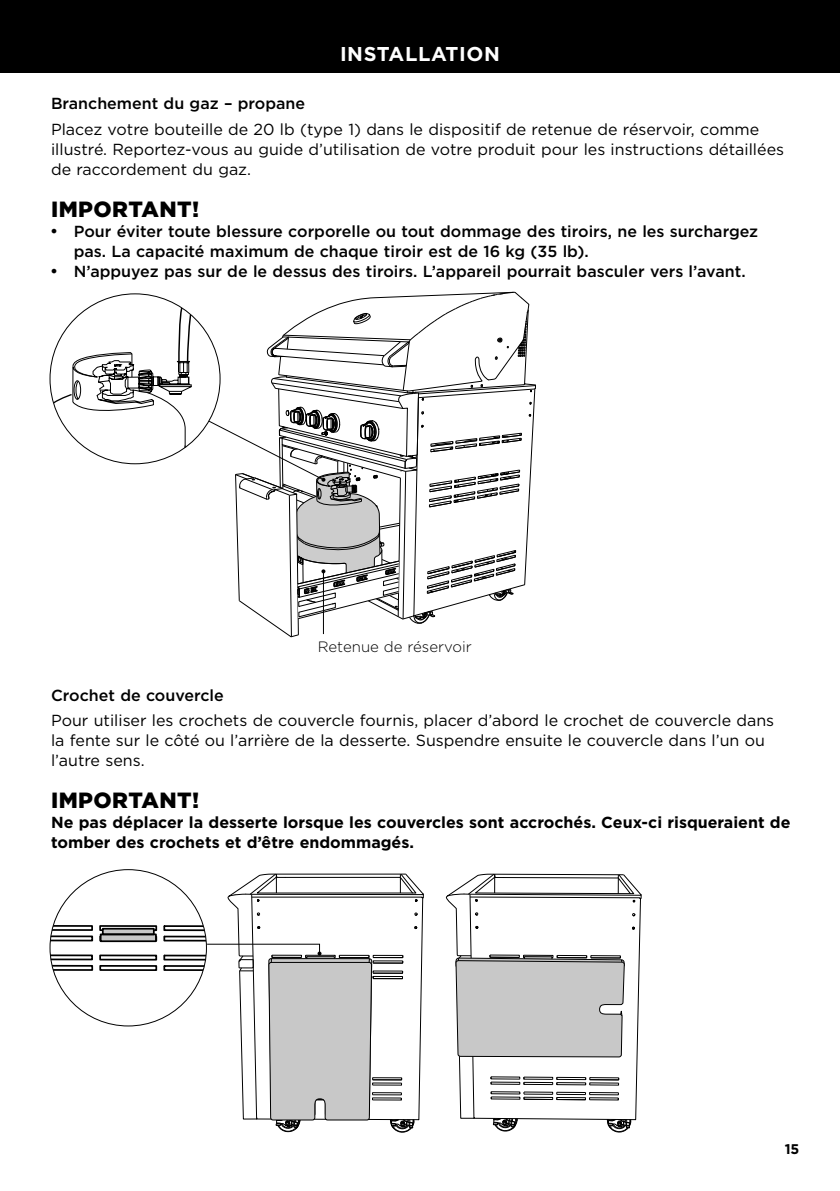
<style>
.page{position:relative;width:840px;height:1191px;background:#fff}
.page>*{position:absolute;margin:0;border:0;box-sizing:border-box;transform-origin:0 0}
.t1{font:900 22px "Gotham";letter-spacing:.02em;color:#000}
.t2{font:700 20px "Gotham";letter-spacing:.03em;color:#fff}
.t3{font:16px/20px "Gotham";color:#000}
.t4{font:500 16px/20px "Gotham";color:#000}
.t5{font:700 16px/20px "Gotham";color:#000}
.t6{font:300 15px "Gotham";color:#000}
.t7{font:700 14px "Gotham";color:#000}
</style>
<div class="page">
<div style="left:0;top:0;width:839px;height:73px;background:#000"></div>
<svg style="left:445px;top:873px;width:197px;height:260px"></svg>
<svg style="left:50px;top:869px;width:374px;height:264px"></svg>
<svg style="left:50px;top:291px;width:486px;height:347px"></svg>
<p class="t2" style="left:340px;top:41px;width:161px">INSTALLATION</p>
<p class="t4" style="left:51px;top:93px;width:255px">Branchement du gaz – propane</p>
<p class="t3" style="left:51px;top:119px;width:734px">Placez votre bouteille de 20 lb (type 1) dans le dispositif de retenue de réservoir, comme illustré. Reportez-vous au guide d’utilisation de votre produit pour les instructions détaillées de raccordement du gaz.</p>
<h1 class="t1" style="left:51px;top:194px;width:150px">IMPORTANT!</h1>
<p class="t4" style="left:74px;top:221px;width:685px">Pour éviter toute blessure corporelle ou tout dommage des tiroirs, ne les surchargez pas. La capacité maximum de chaque tiroir est de 16 kg (35 lb).<br>N’appuyez pas sur de le dessus des tiroirs. L’appareil pourrait basculer vers l’avant.</p>
<p class="t6" style="left:317px;top:637px;width:155px">Retenue de réservoir</p>
<p class="t4" style="left:51px;top:685px;width:174px">Crochet de couvercle</p>
<p class="t3" style="left:51px;top:710px;width:724px">Pour utiliser les crochets de couvercle fournis, placer d’abord le crochet de couvercle dans la fente sur le côté ou l’arrière de la desserte. Suspendre ensuite le couvercle dans l’un ou l’autre sens.</p>
<h1 class="t1" style="left:51px;top:785px;width:150px">IMPORTANT!</h1>
<p class="t5" style="left:51px;top:812px;width:740px">Ne pas déplacer la desserte lorsque les couvercles sont accrochés. Ceux-ci risqueraient de tomber des crochets et d’être endommagés.</p>
<p class="t7" style="left:784px;top:1139px;width:16px">15</p>
</div>
